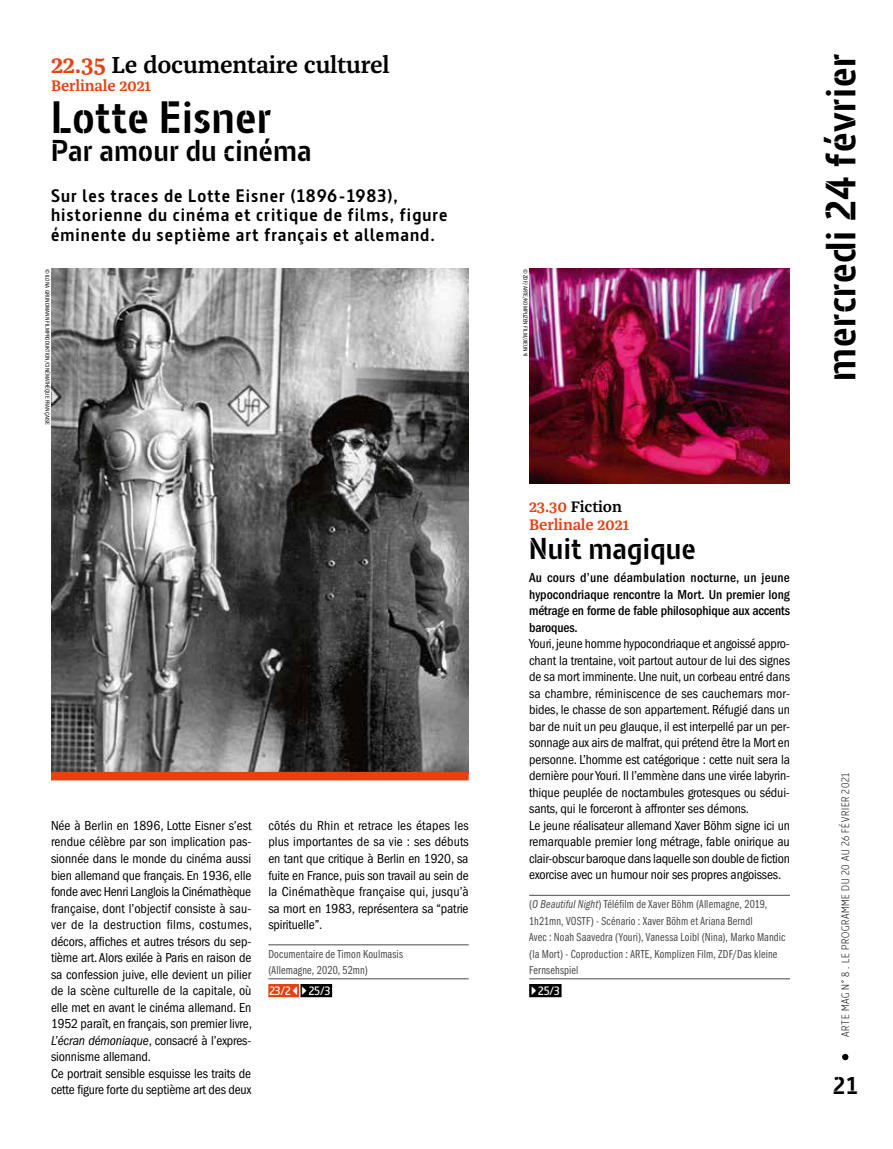
<style>
.page{position:relative;width:893px;height:1149px;background:#fff}
.page>*{position:absolute;margin:0;border:0;box-sizing:border-box;transform-origin:0 0}
.t1{font:700 45px "Barna Stencil";letter-spacing:.015em;color:#000}
.t2{font:700 42px "Barna Stencil";letter-spacing:.015em;color:#000}
.t3{font:700 30px "Barna Stencil";letter-spacing:.02em;color:#000}
.t4{font:700 24.15px "Barna Stencil";color:#000}
.t5{font:600 24px "Franziska OT";letter-spacing:-.01em;color:#000}
.t6{font:700 18px/19.5px "Barna";letter-spacing:.06em;color:#000}
.t7{font:600 15.75px/18px "Franziska OT";letter-spacing:-.01em;color:#e74011}
.t8{font:condensed 13.5px/16.5px "ITC Franklin Gothic Std";letter-spacing:-.01em;color:#000}
.t9{font:500 condensed 13.5px/16.5px "ITC Franklin Gothic Std";letter-spacing:-.01em;color:#000;text-align:justify}
.t10{font:12px/16.5px "ITC Franklin Gothic Std Bk Cp";letter-spacing:.015em;color:#4a4a49}
.t11{font:600 12px "Barna";color:#fff}
.t12{font:300 10.5px "Barna";letter-spacing:.065em;color:#000}
.t13{font:condensed 6px "ITC Franklin Gothic Std";color:#000}
.s1{color:#e74011}
.s2{font-style:italic}
.s3{color:#000}
.s4{font-family:"ITC Franklin Gothic Std Bk Cp It"}
</style>
<div class="page">
<svg style="left:842px;top:1053px;width:6px;height:6px"></svg>
<img style="left:51px;top:268px;width:418px;height:503px">
<div style="left:51px;top:771px;width:418px;height:9px;background:#e74011"></div>
<hr style="left:268px;top:944px;width:201px;height:1px;background:#4a4a49">
<hr style="left:268px;top:978px;width:201px;height:1px;background:#4a4a49">
<div style="left:268px;top:983px;width:31px;height:13px;background:#e74011"></div>
<div style="left:300px;top:983px;width:32px;height:13px;background:#000"></div>
<hr style="left:529px;top:894px;width:261px;height:1px;background:#4a4a49">
<hr style="left:529px;top:978px;width:261px;height:1px;background:#4a4a49">
<div style="left:529px;top:983px;width:33px;height:13px;background:#000"></div>
<img style="left:529px;top:268px;width:261px;height:215px">
<svg style="left:293px;top:983px;width:14px;height:13px"></svg>
<h3 class="t5" style="left:51px;top:51px;width:340px"><span class="s1">22.35</span> Le documentaire culturel</h3>
<p class="t7" style="left:51px;top:77px;width:101px">Berlinale 2021</p>
<h1 class="t1" style="left:51px;top:89px;width:222px">Lotte Eisner</h1>
<h3 class="t3" style="left:51px;top:132px;width:262px">Par amour du cinéma</h3>
<h3 class="t6" style="left:51px;top:186px;width:398px">Sur les traces de Lotte Eisner (1896-1983), historienne du cinéma et critique de films, figure éminente du septième art français et allemand.</h3>
<p class="t13" style="left:51px;top:268px;width:158px;rotate:90deg">© ILONA GRUNDMANN FILMPRODUKTION/CINÉMATHÈQUE FRANÇAISE</p>
<p class="t8" style="left:51px;top:817px;width:203px">Née à Berlin en 1896, Lotte Eisner s’est rendue célèbre par son implication pas&shy;sionnée dans le monde du cinéma aussi bien allemand que français. En 1936, elle fonde avec Henri Langlois la Cinémathèque française, dont l’objectif consiste à sau&shy;ver de la destruction films, costumes, décors, affiches et autres trésors du sep&shy;tième art. Alors exilée à Paris en raison de sa confession juive, elle devient un pilier de la scène culturelle de la capitale, où elle met en avant le cinéma allemand. En 1952 paraît, en français, son premier livre, <span class="s2">L’écran démoniaque</span>, consacré à l’expres&shy;sionnisme allemand.<br>Ce portrait sensible esquisse les traits de cette figure forte du septième art des deux</p>
<p class="t8" style="left:268px;top:817px;width:202px;text-align:justify">côtés du Rhin et retrace les étapes les plus importantes de sa vie : ses débuts en tant que critique à Berlin en 1920, sa fuite en France, puis son travail au sein de la Cinémathèque française qui, jusqu’à sa mort en 1983, représentera sa “patrie spirituelle”.</p>
<p class="t10" style="left:268px;top:945px;width:136px">Documentaire de Timon Koulmasis (Allemagne, 2020, 52mn)</p>
<p class="t11" style="left:269px;top:983px;width:23px">23/2</p>
<p class="t11" style="left:309px;top:983px;width:23px">25/3</p>
<p class="t13" style="left:529px;top:268px;width:90px;rotate:90deg">© ZDF/ARTE/KOMPLIZEN FILM/JIEUN YI</p>
<h2 class="t2" style="left:815px;top:380px;width:328px;rotate:-90deg">mercredi 24 février</h2>
<p class="t7" style="left:529px;top:498px;width:101px">23.30 <span class="s3">Fiction<br></span>Berlinale 2021</p>
<h3 class="t3" style="left:529px;top:530px;width:168px">Nuit magique</h3>
<p class="t9" style="left:529px;top:569px;width:262px">Au cours d’une déambulation nocturne, un jeune hypocondriaque rencontre la Mort. Un premier long métrage en forme de fable philosophique aux accents baroques.</p>
<p class="t8" style="left:529px;top:635px;width:262px">Youri, jeune homme hypocondriaque et angoissé appro&shy;chant la trentaine, voit partout autour de lui des signes de sa mort imminente. Une nuit, un corbeau entré dans sa chambre, réminiscence de ses cauchemars mor&shy;bides, le chasse de son appartement. Réfugié dans un bar de nuit un peu glauque, il est interpellé par un per&shy;sonnage aux airs de malfrat, qui prétend être la Mort en personne. L’homme est catégorique : cette nuit sera la dernière pour Youri. Il l’emmène dans une virée labyrin&shy;thique peuplée de noctambules grotesques ou sédui&shy;sants, qui le forceront à affronter ses démons.<br>Le jeune réalisateur allemand Xaver Böhm signe ici un remarquable premier long métrage, fable onirique au clair-obscur baroque dans laquelle son double de fiction exorcise avec un humour noir ses propres angoisses.</p>
<p class="t10" style="left:529px;top:895px;width:258px">(<span class="s4">O Beautiful Night</span>) Téléfilm de Xaver Böhm (Allemagne, 2019, 1h21mn, VOSTF) - Scénario : Xaver Böhm et Ariana Berndl<br>Avec : Noah Saavedra (Youri), Vanessa Loibl (Nina), Marko Mandic (la Mort) - Coproduction : ARTE, Komplizen Film, ZDF/Das kleine Fernsehspiel</p>
<p class="t11" style="left:538px;top:983px;width:23px">25/3</p>
<p class="t12" style="left:839px;top:1036px;width:266px;rotate:-90deg">ARTE MAG N° 8 . LE PROGRAMME DU 20 AU 26 FÉVRIER 2021</p>
<h3 class="t4" style="left:833px;top:1070px;width:26px">21</h3>
</div>
